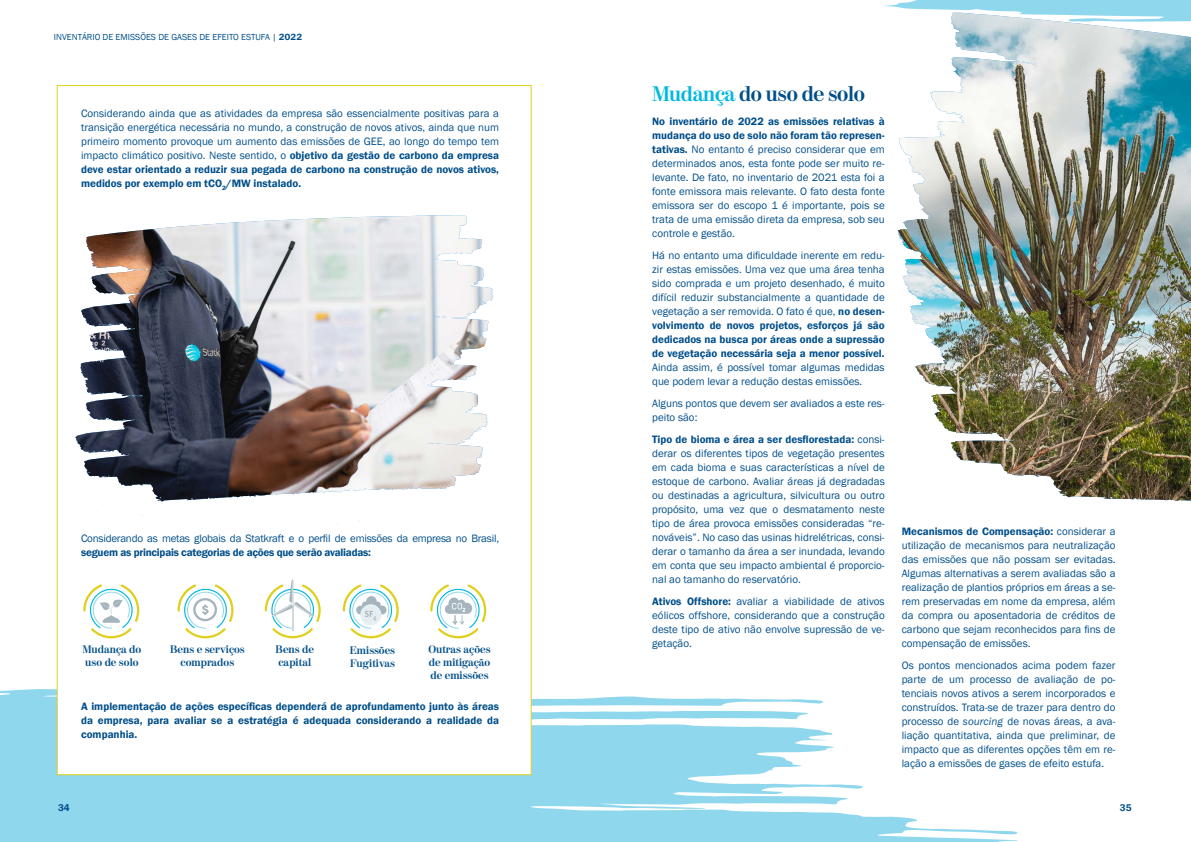
<style>
.page{position:relative;width:1191px;height:842px;background:#fff}
.page>*{position:absolute;margin:0;border:0;box-sizing:border-box;transform-origin:0 0}
.Subtitulo_Invent{font:700 21px "Moderno FB";letter-spacing:-.02em;color:#004f8a}
.Texto_Inventário{font:11px/14px "Franklin Gothic";color:#004f8a;text-align:justify}
.Texto_Inventário-2{font:600 11px/14px "Franklin Gothic";color:#004f8a;text-align:justify}
.Texto_Inventário-3{font:11px/14px "Franklin Gothic";letter-spacing:-.02em;color:#004f8a}
.Subtitulo_Invent-2{font:700 10.9px/13px "Moderno FB";color:#004f8a}
.t1{font:600 10px "Franklin Gothic";color:#004f8a}
.t2{font:9px "Franklin Gothic";color:#004f8a}
.s1{font-family:"Franklin Gothic ATF";font-weight:700}
.s2{font-weight:600}
.s3{color:#00b8de}
.s4{font-family:"ITC Franklin Gothic Std";font-style:italic}
</style>
<div class="page">
<svg style="left:884px;top:0;width:307px;height:12px;background:#9cdbef"></svg>
<img style="left:897px;top:12px;width:294px;height:489px">
<img style="left:950px;top:13px;width:67px;height:62px">
<svg style="left:0;top:682px;width:1018px;height:160px;fill:#8fd7ed"></svg>
<div style="left:57px;top:85px;width:474px;height:690px;background:#fff;border:1px solid #dfd01f"></div>
<svg style="left:83px;top:584px;width:56px;height:54px"></svg>
<svg style="left:177px;top:584px;width:56px;height:54px"></svg>
<svg style="left:265px;top:580px;width:56px;height:58px"></svg>
<svg style="left:343px;top:584px;width:56px;height:54px"></svg>
<svg style="left:430px;top:584px;width:56px;height:54px"></svg>
<svg style="left:75px;top:215px;width:418px;height:286px"></svg>
<img style="left:86px;top:215px;width:356px;height:53px">
<p class="t2" style="left:54px;top:31px;width:250px">INVENTÁRIO DE EMISSÕES DE GASES DE EFEITO ESTUFA | <span class="s1">2022</span></p>
<p class="Texto_Inventário" style="left:81px;top:106px;width:419px">Considerando ainda que as atividades da empresa são essencialmente positivas para a transição energética necessária no mundo, a construção de novos ativos, ainda que num primeiro momento provoque um aumento das emissões de GEE, ao longo do tempo tem impacto climático positivo. Neste sentido, o <span class="s2">objetivo da gestão de carbono da empresa deve estar orientado a reduzir sua pegada de carbono na construção de novos ativos, medidos por exemplo em tCO</span><sub>2</sub><span class="s2">/MW instalado.</span></p>
<p class="Texto_Inventário-3" style="left:81px;top:532px;width:419px">Considerando as metas globais da Statkraft e o perfil de emissões da empresa no Brasil, <span class="s2">seguem as principais categorias de ações que serão avaliadas:</span></p>
<p class="Subtitulo_Invent-2" style="left:83px;top:644px;width:60px">Mudança do uso de solo</p>
<p class="Subtitulo_Invent-2" style="left:170px;top:644px;width:76px;text-align:center">Bens e serviços comprados</p>
<p class="Subtitulo_Invent-2" style="left:275px;top:644px;width:40px">Bens de capital</p>
<p class="Subtitulo_Invent-2" style="left:428px;top:644px;width:64px;text-align:justify">Outras ações de mitigação de emissões</p>
<p class="Subtitulo_Invent-2" style="left:350px;top:644px;width:47px">Emissões<br>Fugitivas</p>
<p class="Texto_Inventário-2" style="left:81px;top:699px;width:419px">A implementação de ações específicas dependerá de aprofundamento junto às áreas da empresa, para avaliar se a estratégia é adequada considerando a realidade da companhia.</p>
<p class="t1" style="left:58px;top:801px;width:13px">34</p>
<p class="Subtitulo_Invent" style="left:652px;top:82px;width:214px"><span class="s3">Mudança</span> do uso de solo</p>
<p class="Texto_Inventário" style="left:652px;top:115px;width:234px"><span class="s2">No inventário de 2022 as emissões relativas à mudança do uso de solo não foram tão represen&shy;tativas.</span> No entanto é preciso considerar que em determinados anos, esta fonte pode ser muito re&shy;levante. De fato, no inventario de 2021 esta foi a fonte emissora mais relevante. O fato desta fonte emissora ser do escopo 1 é importante, pois se trata de uma emissão direta da empresa, sob seu controle e gestão.</p>
<p class="Texto_Inventário" style="left:652px;top:249px;width:234px">Há no entanto uma dificuldade inerente em redu&shy;zir estas emissões. Uma vez que uma área tenha sido comprada e um projeto desenhado, é muito difícil reduzir substancialmente a quantidade de vegetação a ser removida. O fato é que, <span class="s2">no desen&shy;volvimento de novos projetos, esforços já são dedicados na busca por áreas onde a supressão de vegetação necessária seja a menor possível.<br></span>Ainda assim, é possível tomar algumas medidas que podem levar a redução destas emissões.</p>
<p class="Texto_Inventário" style="left:652px;top:397px;width:234px">Alguns pontos que devem ser avaliados a este res&shy;peito são:</p>
<p class="Texto_Inventário" style="left:652px;top:433px;width:234px"><span class="s2">Tipo de bioma e área a ser desflorestada:</span> consi&shy;derar os diferentes tipos de vegetação presentes em cada bioma e suas características a nível de estoque de carbono. Avaliar áreas já degradadas ou destinadas a agricultura, silvicultura ou outro propósito, uma vez que o desmatamento neste tipo de área provoca emissões consideradas “re&shy;nováveis”. No caso das usinas hidrelétricas, consi&shy;derar o tamanho da área a ser inundada, levando em conta que seu impacto ambiental é proporcio&shy;nal ao tamanho do reservatório.</p>
<p class="Texto_Inventário" style="left:652px;top:595px;width:234px"><span class="s2">Ativos Offshore:</span> avaliar a viabilidade de ativos eólicos offshore, considerando que a construção deste tipo de ativo não envolve supressão de ve&shy;getação.</p>
<p class="Texto_Inventário" style="left:901px;top:525px;width:215px"><span class="s2">Mecanismos de Compensação:</span> considerar a utilização de mecanismos para neutralização das emissões que não possam ser evitadas.<br>Algumas alternativas a serem avaliadas são a realização de plantios próprios em áreas a se&shy;rem preservadas em nome da empresa, além da compra ou aposentadoria de créditos de carbono que sejam reconhecidos para fins de compensação de emissões.</p>
<p class="Texto_Inventário" style="left:901px;top:659px;width:215px">Os pontos mencionados acima podem fazer parte de um processo de avaliação de po&shy;tenciais novos ativos a serem incorporados e construídos. Trata-se de trazer para dentro do processo de <span class="s4">sourcing</span> de novas áreas, a ava&shy;liação quantitativa, ainda que preliminar, de impacto que as diferentes opções têm em re&shy;lação a emissões de gases de efeito estufa.</p>
<p class="t1" style="left:1119px;top:801px;width:13px">35</p>
</div>
